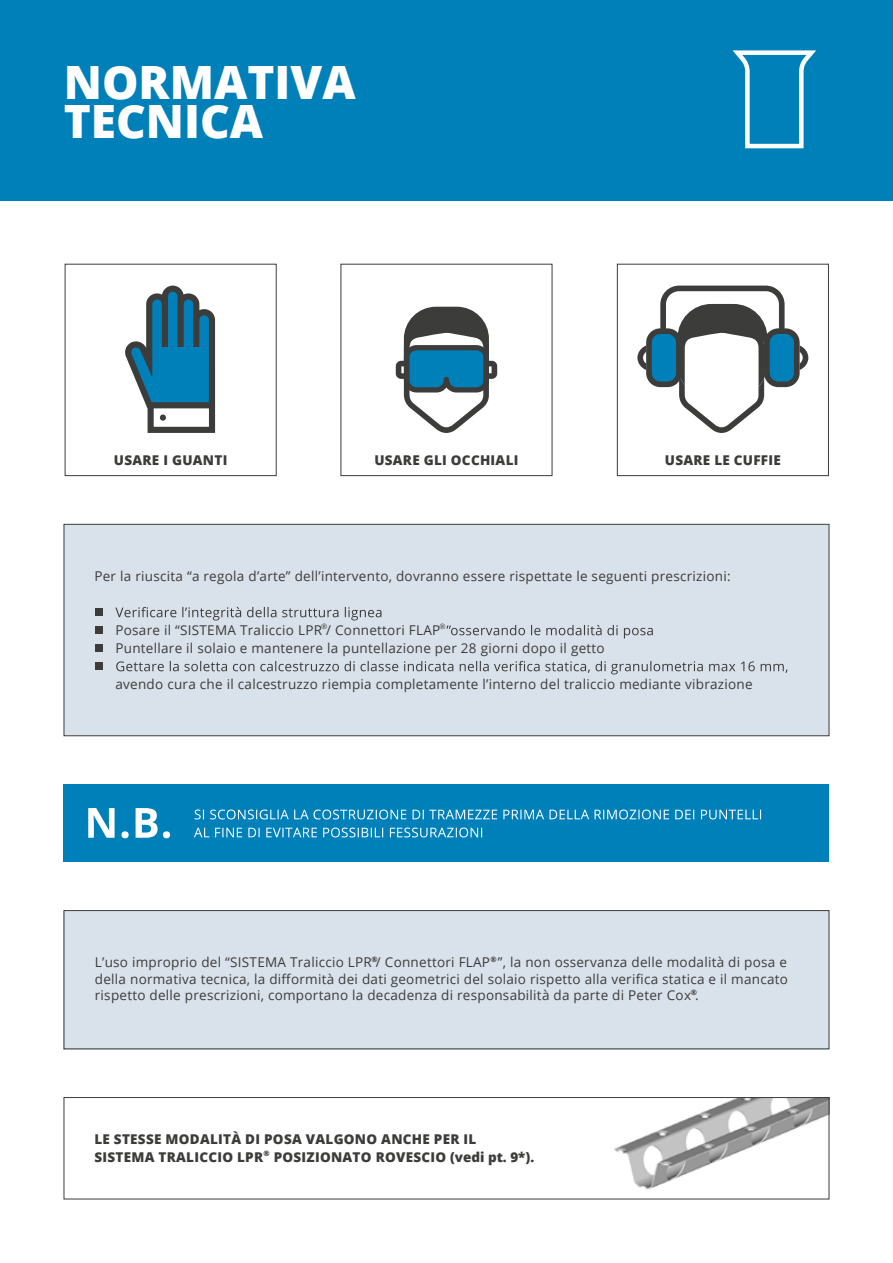
<style>
.page{position:relative;width:893px;height:1263px;background:#fff}
.page>*{position:absolute;margin:0;border:0;box-sizing:border-box;transform-origin:0 0}
.t1{font:800 45.9px/39px "Open Sans";color:#fff}
.t2{font:13.5px/16.2px "Open Sans";letter-spacing:.02em;color:#3c3c3b;text-align:justify}
.t3{font:800 13.5px/18px "Open Sans";letter-spacing:.02em;color:#3c3c3b}
.t4{font:700 7.5px "Open Sans";color:#3c3c3b}
.t5{font:7.5px "Open Sans";color:#3c3c3b}
</style>
<div class="page">
<div style="left:64px;top:524px;width:765px;height:212px;background:#d9e1ea;border:1px solid #3c3c3b"></div>
<div style="left:96px;top:608px;width:7px;height:8px;background:#3c3c3b"></div>
<svg style="left:115px;top:607px;width:61px;height:10px"></svg>
<svg style="left:182px;top:607px;width:59px;height:13px"></svg>
<svg style="left:247px;top:607px;width:29px;height:10px"></svg>
<svg style="left:282px;top:608px;width:56px;height:9px"></svg>
<svg style="left:345px;top:607px;width:36px;height:13px"></svg>
<div style="left:96px;top:626px;width:7px;height:8px;background:#3c3c3b"></div>
<svg style="left:446px;top:625px;width:79px;height:10px"></svg>
<svg style="left:531px;top:625px;width:9px;height:10px"></svg>
<svg style="left:546px;top:625px;width:72px;height:10px"></svg>
<svg style="left:624px;top:628px;width:29px;height:10px"></svg>
<div style="left:96px;top:644px;width:7px;height:8px;background:#3c3c3b"></div>
<div style="left:96px;top:662px;width:7px;height:8px;background:#3c3c3b"></div>
<svg style="left:116px;top:661px;width:48px;height:10px"></svg>
<svg style="left:170px;top:661px;width:9px;height:10px"></svg>
<svg style="left:185px;top:661px;width:42px;height:10px"></svg>
<svg style="left:233px;top:664px;width:21px;height:7px"></svg>
<svg style="left:260px;top:661px;width:79px;height:10px"></svg>
<svg style="left:345px;top:661px;width:10px;height:10px"></svg>
<svg style="left:361px;top:661px;width:37px;height:10px"></svg>
<svg style="left:404px;top:661px;width:49px;height:10px"></svg>
<svg style="left:460px;top:661px;width:130px;height:12px"></svg>
<svg style="left:596px;top:661px;width:107px;height:13px"></svg>
<svg style="left:709px;top:664px;width:26px;height:7px"></svg>
<svg style="left:741px;top:661px;width:14px;height:10px"></svg>
<svg style="left:761px;top:664px;width:26px;height:9px"></svg>
<div style="left:64px;top:911px;width:765px;height:138px;background:#d9e1ea"></div>
<div style="left:64px;top:910px;width:765px;height:139px;border:1px solid #3c3c3b"></div>
<img style="left:614px;top:1099px;width:213px;height:91px">
<div style="left:64px;top:1097px;width:765px;height:102px;border:1px solid #3c3c3b"></div>
<div style="left:0;top:0;width:893px;height:200px;background:#0080b8"></div>
<svg style="left:637px;top:286px;width:171px;height:147px"></svg>
<svg style="left:396px;top:307px;width:101px;height:126px"></svg>
<svg style="left:125px;top:286px;width:90px;height:147px"></svg>
<div style="left:160px;top:414px;width:6px;height:7px;background:#3c3c3b;border-radius:50%"></div>
<div style="left:617px;top:264px;width:212px;height:212px;border:1px solid #3c3c3b"></div>
<div style="left:64px;top:784px;width:765px;height:78px;background:#0080b8"></div>
<svg style="left:88px;top:808px;width:82px;height:30px"></svg>
<svg style="left:195px;top:809px;width:9px;height:10px"></svg>
<svg style="left:210px;top:809px;width:196px;height:10px"></svg>
<svg style="left:413px;top:810px;width:84px;height:9px"></svg>
<svg style="left:503px;top:810px;width:86px;height:9px"></svg>
<svg style="left:595px;top:809px;width:74px;height:10px"></svg>
<svg style="left:675px;top:810px;width:19px;height:9px"></svg>
<svg style="left:701px;top:810px;width:60px;height:9px"></svg>
<svg style="left:194px;top:828px;width:15px;height:9px"></svg>
<svg style="left:215px;top:828px;width:27px;height:9px"></svg>
<svg style="left:248px;top:828px;width:12px;height:9px"></svg>
<svg style="left:266px;top:828px;width:51px;height:9px"></svg>
<svg style="left:323px;top:827px;width:60px;height:10px"></svg>
<svg style="left:390px;top:827px;width:92px;height:10px"></svg>
<svg style="left:732px;top:50px;width:84px;height:99px"></svg>
<h1 class="t1" style="left:64px;top:60px;width:293px">NORMATIVA<br>TECNICA</h1>
<p class="t3" style="left:114px;top:451px;width:115px">USARE I GUANTI</p>
<p class="t3" style="left:374px;top:451px;width:146px">USARE GLI OCCHIALI</p>
<p class="t3" style="left:665px;top:451px;width:117px">USARE LE CUFFIE</p>
<p class="t2" style="left:94px;top:568px;width:638px">Per la riuscita “a regola d’arte” dell’intervento, dovranno essere rispettate le seguenti prescrizioni:</p>
<p class="t5" style="left:321px;top:621px;width:8px">®</p>
<p class="t5" style="left:440px;top:621px;width:8px">®</p>
<p class="t2" style="left:115px;top:640px;width:491px">Puntellare il solaio e mantenere la puntellazione per 28 giorni dopo il getto</p>
<p class="t2" style="left:115px;top:676px;width:639px">avendo cura che il calcestruzzo riempia completamente l’interno del traliccio mediante vibrazione</p>
<p class="t2" style="left:115px;top:622px;width:326px">Posare il “SISTEMA Traliccio LPR / Connettori FLAP</p>
<p class="t4" style="left:372px;top:954px;width:8px">®</p>
<p class="t4" style="left:490px;top:954px;width:8px">®</p>
<p class="t2" style="left:95px;top:954px;width:695px">L’uso improprio del “SISTEMA Traliccio LPR / Connettori FLAP ”, la non osservanza delle modalità di posa e della normativa tecnica, la difformità dei dati geometrici del solaio rispetto alla verifica statica e il mancato rispetto delle prescrizioni, comportano la decadenza di responsabilità da parte di Peter Cox .</p>
<p class="t4" style="left:691px;top:987px;width:8px">®</p>
<p class="t3" style="left:94px;top:1130px;width:441px">LE STESSE MODALITÀ DI POSA VALGONO ANCHE PER IL<br>SISTEMA TRALICCIO LPR<sup>®</sup> POSIZIONATO ROVESCIO (vedi pt. 9*).</p>
</div>
